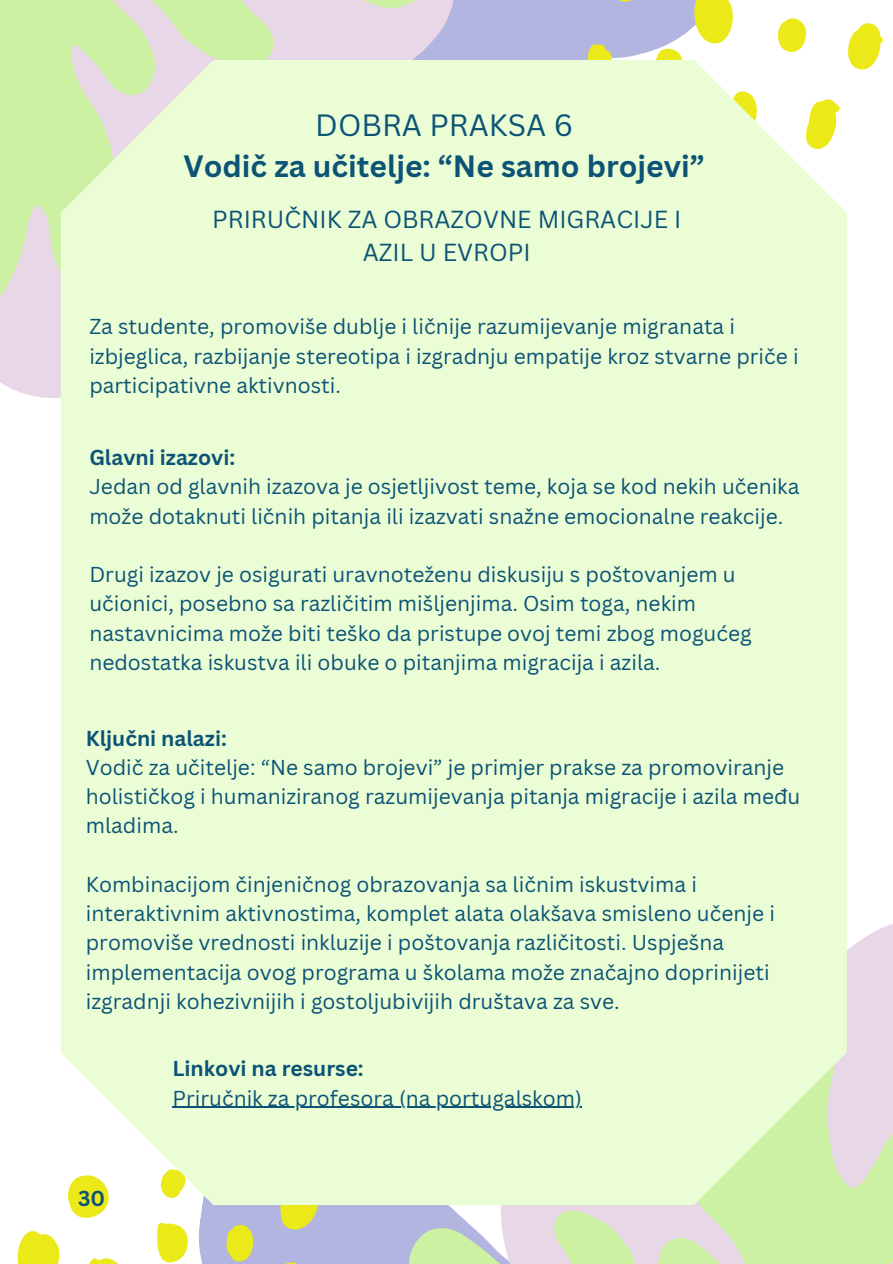
<style>
.page{position:relative;width:893px;height:1264px;background:#fff}
.page>*{position:absolute;margin:0;border:0;box-sizing:border-box;transform-origin:0 0}
.t1{font:700 30px/41.7px "Canva Sans";color:#0c5376;text-align:center}
.t2{font:24px/32.7px "Canva Sans";color:#0c5376;text-align:center}
.t3{font:21px/29.2px "Canva Sans";color:#0c5376}
.t4{font:700 21px "Canva Sans";color:#0c5376}
.s1{font-weight:400}
</style>
<div class="page">
<svg style="left:846px;top:884px;width:46px;height:74px"></svg>
<svg style="left:804px;top:958px;width:88px;height:305px;background:#dce2ca"></svg>
<div style="left:479px;top:0;width:108px;height:60px;background:#b1b5df"></div>
<svg style="left:360px;top:1204px;width:444px;height:59px;background:#d3deca"></svg>
<svg style="left:263px;top:0;width:216px;height:60px;background:#dcd2e2"></svg>
<svg style="left:0;top:0;width:263px;height:352px;background:#d3eab5"></svg>
<svg style="left:17px;top:1204px;width:314px;height:59px"></svg>
<svg style="left:587px;top:0;width:296px;height:70px"></svg>
<div style="left:61px;top:60px;width:785px;height:1144px;background:#eafdd4"></div>
<hr style="left:172px;top:1106px;width:410px;height:1px;background:#0c5376">
<p class="t1" style="left:183px;top:103px;width:523px"><span class="s1">DOBRA PRAKSA 6<br></span>Vodič za učitelje: “Ne samo brojevi”</p>
<p class="t2" style="left:212px;top:202px;width:470px">PRIRUČNIK ZA OBRAZOVNE MIGRACIJE I<br>AZIL U EVROPI</p>
<p class="t3" style="left:89px;top:311px;width:710px">Za studente, promoviše dublje i ličnije razumijevanje migranata i izbjeglica, razbijanje stereotipa i izgradnju empatije kroz stvarne priče i participativne aktivnosti.</p>
<p class="t4" style="left:89px;top:442px;width:147px">Glavni izazovi:</p>
<p class="t3" style="left:89px;top:471px;width:711px">Jedan od glavnih izazova je osjetljivost teme, koja se kod nekih učenika može dotaknuti ličnih pitanja ili izazvati snažne emocionalne reakcije.</p>
<h1 class="t3" style="left:89px;top:559px;width:663px">Drugi izazov je osigurati uravnoteženu diskusiju s poštovanjem u učionici, posebno sa različitim mišljenjima. Osim toga, nekim nastavnicima može biti teško da pristupe ovoj temi zbog mogućeg nedostatka iskustva ili obuke o pitanjima migracija i azila.</h1>
<h2 class="t4" style="left:86px;top:723px;width:142px">Ključni nalazi:</h2>
<p class="t3" style="left:86px;top:752px;width:716px">Vodič za učitelje: “Ne samo brojevi” je primjer prakse za promoviranje holističkog i humaniziranog razumijevanja pitanja migracije i azila među mladima.</p>
<p class="t3" style="left:86px;top:869px;width:690px">Kombinacijom činjeničnog obrazovanja sa ličnim iskustvima i interaktivnim aktivnostima, komplet alata olakšava smisleno učenje i promoviše vrednosti inkluzije i poštovanja različitosti. Uspješna implementacija ovog programa u školama može značajno doprinijeti izgradnji kohezivnijih i gostoljubivijih društava za sve.</p>
<p class="t4" style="left:78px;top:1183px;width:29px">30</p>
<p class="t4" style="left:172px;top:1053px;width:193px">Linkovi na resurse:</p>
<p class="t3" style="left:172px;top:1082px;width:411px">Priručnik za profesora (na portugalskom)</p>
</div>
